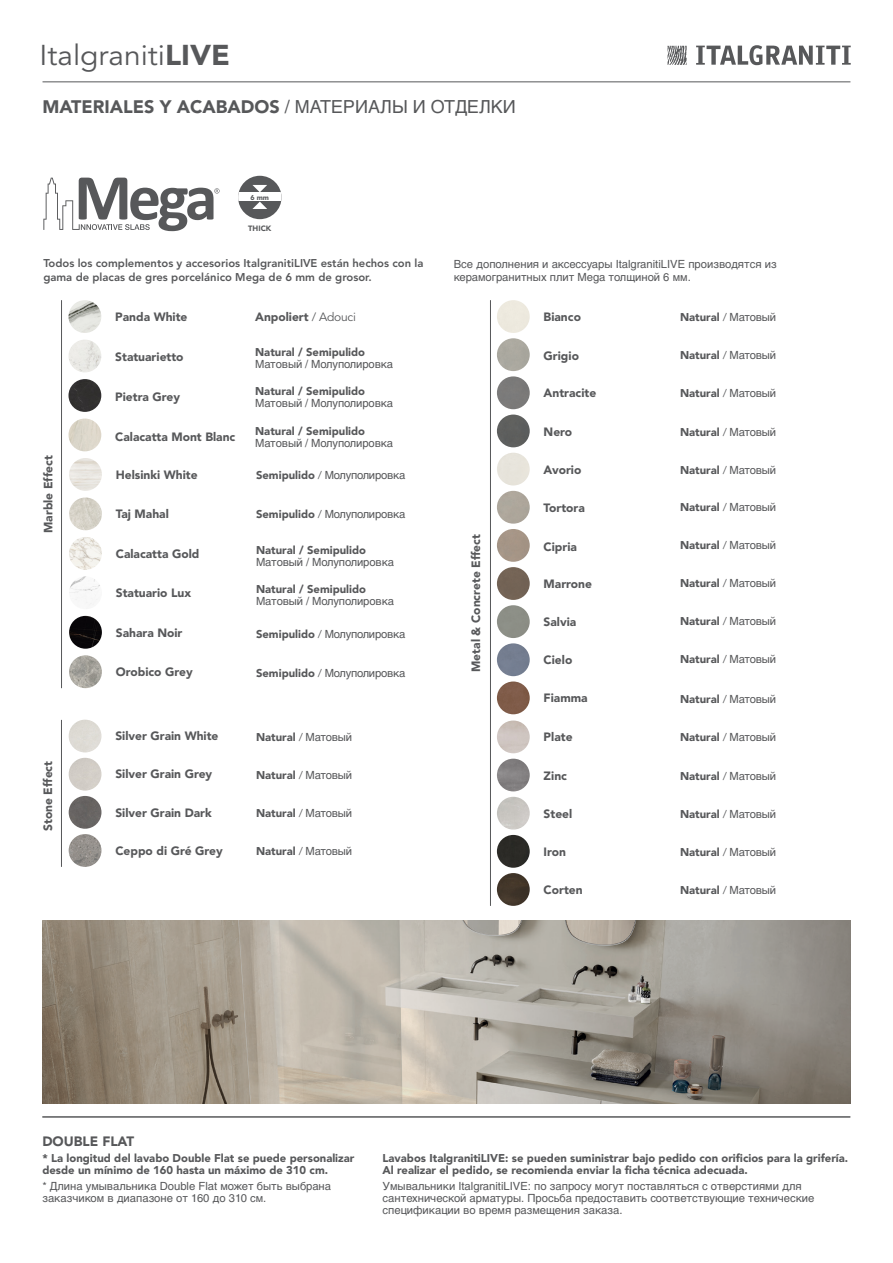
<style>
.page{position:relative;width:893px;height:1263px;background:#fff}
.page>*{position:absolute;margin:0;border:0;box-sizing:border-box;transform-origin:0 0}
.t1{font:28.5px "Avenir LT Std";color:#57585a;scale:1.05 1}
.t2{font:900 18px "Avenir LT Std";color:#57585a}
.t3{font:900 13.5px "Avenir LT Std";color:#57585a}
.t4{font:900 12px "Avenir LT Std";color:#57585a}
.t5{font:900 11.25px/12px "Avenir LT Std";color:#57585a}
.t6{font:11.25px/12px "Helvetica Cyr Upright";color:#57585a}
.t7{font:800 11.25px/13.5px "Avenir LT Std";color:#57585a}
.t8{font:11.25px "Helvetica Cyr Upright";letter-spacing:-.02em;color:#57585a}
.t9{font:900 7.65px "Avenir LT Std";color:#57585a}
.t10{font:900 7.05px "Avenir LT Std";color:#57585a}
.s1{font-weight:900}
.s2{font-family:"Helvetica Cyr Upright";font-weight:400}
.s3{font-weight:400}
.s4{font-family:"Avenir LT Std";font-weight:900}
.s5{font-family:"Avenir LT Std"}
</style>
<div class="page">
<svg style="left:696px;top:45px;width:155px;height:20px"></svg>
<svg style="left:667px;top:46px;width:20px;height:19px"></svg>
<hr style="left:43px;top:82px;width:807px;height:1px;background:#57585a">
<hr style="left:42px;top:1117px;width:808px;height:1px;background:#57585a">
<img style="left:43px;top:921px;width:807px;height:182px">
<svg style="left:43px;top:178px;width:177px;height:53px"></svg>
<div style="left:238px;top:176px;width:44px;height:43px;background:#57585a;border-radius:50%"></div>
<svg style="left:252px;top:185px;width:15px;height:7px"></svg>
<svg style="left:252px;top:202px;width:15px;height:7px"></svg>
<div style="left:238px;top:192px;width:44px;height:9px;background:#fff"></div>
<img style="left:69px;top:758px;width:32px;height:33px;border-radius:16px">
<img style="left:69px;top:796px;width:32px;height:33px;border-radius:16px">
<img style="left:69px;top:834px;width:32px;height:33px;border-radius:16px">
<hr style="left:61px;top:720px;width:1px;height:147px;background:#57585a">
<img style="left:497px;top:300px;width:33px;height:33px;border-radius:16px">
<img style="left:497px;top:338px;width:33px;height:33px;border-radius:16px">
<img style="left:497px;top:376px;width:33px;height:33px;border-radius:16px">
<img style="left:497px;top:415px;width:33px;height:32px;border-radius:16px">
<img style="left:497px;top:453px;width:33px;height:32px;border-radius:16px">
<hr style="left:490px;top:300px;width:1px;height:606px;background:#57585a">
<hr style="left:61px;top:300px;width:1px;height:388px;background:#57585a">
<img style="left:69px;top:458px;width:33px;height:33px;border-radius:16px">
<img style="left:69px;top:497px;width:33px;height:33px;border-radius:16px">
<img style="left:69px;top:655px;width:33px;height:33px;border-radius:16px">
<img style="left:68px;top:419px;width:33px;height:32px;border-radius:16px">
<img style="left:69px;top:616px;width:33px;height:33px;border-radius:16px">
<img style="left:68px;top:379px;width:33px;height:33px;border-radius:16px">
<img style="left:69px;top:576px;width:33px;height:33px;border-radius:16px">
<img style="left:68px;top:340px;width:33px;height:32px;border-radius:16px">
<img style="left:69px;top:537px;width:33px;height:33px;border-radius:16px">
<img style="left:68px;top:300px;width:33px;height:33px;border-radius:16px">
<img style="left:497px;top:491px;width:33px;height:33px;border-radius:16px">
<img style="left:497px;top:529px;width:33px;height:33px;border-radius:16px">
<img style="left:497px;top:567px;width:33px;height:33px;border-radius:16px">
<img style="left:497px;top:605px;width:33px;height:33px;border-radius:16px">
<img style="left:497px;top:643px;width:33px;height:33px;border-radius:16px">
<img style="left:497px;top:681px;width:33px;height:33px;border-radius:16px">
<img style="left:497px;top:720px;width:33px;height:33px;border-radius:16px">
<img style="left:497px;top:759px;width:33px;height:32px;border-radius:16px">
<img style="left:497px;top:797px;width:33px;height:33px;border-radius:16px">
<img style="left:497px;top:835px;width:33px;height:33px;border-radius:16px">
<img style="left:497px;top:873px;width:33px;height:33px;border-radius:16px">
<h1 class="t1" style="left:40px;top:39px;width:183px">Italgraniti<span class="s1">LIVE</span></h1>
<p class="t2" style="left:43px;top:95px;width:475px">MATERIALES Y ACABADOS <span class="s2">/ МАТЕРИАЛЫ И ОТДЕЛКИ</span></p>
<p class="t10" style="left:251px;top:193px;width:20px">6 mm</p>
<p class="t9" style="left:248px;top:224px;width:25px">THICK</p>
<p class="t7" style="left:43px;top:257px;width:382px">Todos los complementos y accesorios ItalgranitiLIVE están hechos con la gama de placas de gres porcelánico Mega de 6 mm de grosor.</p>
<p class="t6" style="left:454px;top:257px;width:324px;line-height:13.5px">Все дополнения и аксессуары ItalgranitiLIVE производятся из керамогранитных плит Mega толщиной 6 мм.</p>
<p class="t4" style="left:41px;top:533px;width:79px;rotate:-90deg">Marble Effect</p>
<p class="t4" style="left:41px;top:831px;width:72px;rotate:-90deg">Stone Effect</p>
<p class="t4" style="left:115px;top:310px;width:74px">Panda White</p>
<p class="t4" style="left:255px;top:310px;width:102px">Anpoliert <span class="s3">/ Adouci</span></p>
<p class="t4" style="left:115px;top:349px;width:70px">Statuarietto</p>
<p class="t5" style="left:255px;top:346px;width:112px">Natural / Semipulido</p>
<p class="t6" style="left:255px;top:358px;width:140px">Матовый / Молуполировка</p>
<p class="t4" style="left:115px;top:389px;width:66px">Pietra Grey</p>
<p class="t5" style="left:255px;top:385px;width:112px">Natural / Semipulido</p>
<p class="t6" style="left:255px;top:397px;width:140px">Матовый / Молуполировка</p>
<p class="t4" style="left:115px;top:429px;width:122px">Calacatta Mont Blanc</p>
<p class="t5" style="left:255px;top:425px;width:112px">Natural / Semipulido</p>
<p class="t6" style="left:255px;top:437px;width:140px">Матовый / Молуполировка</p>
<p class="t4" style="left:116px;top:467px;width:83px">Helsinki White</p>
<p class="t4" style="left:116px;top:507px;width:55px">Taj Mahal</p>
<p class="t8" style="left:256px;top:469px;width:151px"><span class="s4">Semipulido</span> <span class="s5">/</span> Молуполировка</p>
<p class="t8" style="left:256px;top:508px;width:151px"><span class="s4">Semipulido</span> <span class="s5">/</span> Молуполировка</p>
<p class="t4" style="left:116px;top:546px;width:85px">Calacatta Gold</p>
<p class="t5" style="left:256px;top:544px;width:112px">Natural / Semipulido</p>
<p class="t6" style="left:256px;top:556px;width:140px">Матовый / Молуполировка</p>
<p class="t4" style="left:116px;top:586px;width:77px">Statuario Lux</p>
<p class="t5" style="left:256px;top:583px;width:112px">Natural / Semipulido</p>
<p class="t6" style="left:256px;top:595px;width:140px">Матовый / Молуполировка</p>
<p class="t4" style="left:116px;top:625px;width:68px">Sahara Noir</p>
<p class="t8" style="left:256px;top:627px;width:151px"><span class="s4">Semipulido</span> <span class="s5">/</span> Молуполировка</p>
<p class="t4" style="left:116px;top:665px;width:78px">Orobico Grey</p>
<p class="t8" style="left:256px;top:667px;width:151px"><span class="s4">Semipulido</span> <span class="s5">/</span> Молуполировка</p>
<p class="t4" style="left:115px;top:728px;width:105px">Silver Grain White</p>
<p class="t4" style="left:115px;top:767px;width:98px">Silver Grain Grey</p>
<p class="t4" style="left:115px;top:805px;width:98px">Silver Grain Dark</p>
<p class="t4" style="left:115px;top:843px;width:109px">Ceppo di Gré Grey</p>
<p class="t5" style="left:256px;top:731px;width:98px">Natural <span class="s3">/</span> <span class="s2">Матовый</span></p>
<p class="t5" style="left:256px;top:769px;width:98px">Natural <span class="s3">/</span> <span class="s2">Матовый</span></p>
<p class="t5" style="left:256px;top:807px;width:98px">Natural <span class="s3">/</span> <span class="s2">Матовый</span></p>
<p class="t5" style="left:256px;top:845px;width:98px">Natural <span class="s3">/</span> <span class="s2">Матовый</span></p>
<p class="t4" style="left:469px;top:672px;width:139px;rotate:-90deg">Metal &amp; Concrete Effect</p>
<p class="t4" style="left:544px;top:310px;width:39px">Bianco</p>
<p class="t4" style="left:544px;top:348px;width:37px">Grigio</p>
<p class="t4" style="left:544px;top:386px;width:54px">Antracite</p>
<p class="t4" style="left:544px;top:424px;width:30px">Nero</p>
<p class="t4" style="left:544px;top:462px;width:39px">Avorio</p>
<p class="t4" style="left:544px;top:500px;width:43px">Tortora</p>
<p class="t4" style="left:544px;top:539px;width:35px">Cipria</p>
<p class="t4" style="left:544px;top:577px;width:50px">Marrone</p>
<p class="t4" style="left:544px;top:615px;width:34px">Salvia</p>
<p class="t4" style="left:544px;top:653px;width:30px">Cielo</p>
<p class="t4" style="left:544px;top:691px;width:46px">Fiamma</p>
<p class="t4" style="left:544px;top:730px;width:30px">Plate</p>
<p class="t4" style="left:544px;top:769px;width:25px">Zinc</p>
<p class="t4" style="left:544px;top:806px;width:30px">Steel</p>
<p class="t4" style="left:544px;top:844px;width:24px">Iron</p>
<p class="t4" style="left:544px;top:882px;width:41px">Corten</p>
<p class="t5" style="left:680px;top:311px;width:98px">Natural <span class="s3">/</span> <span class="s2">Матовый</span></p>
<p class="t5" style="left:680px;top:349px;width:98px">Natural <span class="s3">/</span> <span class="s2">Матовый</span></p>
<p class="t5" style="left:680px;top:387px;width:98px">Natural <span class="s3">/</span> <span class="s2">Матовый</span></p>
<p class="t5" style="left:680px;top:426px;width:98px">Natural <span class="s3">/</span> <span class="s2">Матовый</span></p>
<p class="t5" style="left:680px;top:464px;width:98px">Natural <span class="s3">/</span> <span class="s2">Матовый</span></p>
<p class="t5" style="left:680px;top:501px;width:98px">Natural <span class="s3">/</span> <span class="s2">Матовый</span></p>
<p class="t5" style="left:680px;top:539px;width:98px">Natural <span class="s3">/</span> <span class="s2">Матовый</span></p>
<p class="t5" style="left:680px;top:577px;width:98px">Natural <span class="s3">/</span> <span class="s2">Матовый</span></p>
<p class="t5" style="left:680px;top:615px;width:98px">Natural <span class="s3">/</span> <span class="s2">Матовый</span></p>
<p class="t5" style="left:680px;top:653px;width:98px">Natural <span class="s3">/</span> <span class="s2">Матовый</span></p>
<p class="t5" style="left:680px;top:693px;width:98px">Natural <span class="s3">/</span> <span class="s2">Матовый</span></p>
<p class="t5" style="left:680px;top:731px;width:98px">Natural <span class="s3">/</span> <span class="s2">Матовый</span></p>
<p class="t5" style="left:680px;top:770px;width:98px">Natural <span class="s3">/</span> <span class="s2">Матовый</span></p>
<p class="t5" style="left:680px;top:808px;width:98px">Natural <span class="s3">/</span> <span class="s2">Матовый</span></p>
<p class="t5" style="left:680px;top:846px;width:98px">Natural <span class="s3">/</span> <span class="s2">Матовый</span></p>
<p class="t5" style="left:680px;top:884px;width:98px">Natural <span class="s3">/</span> <span class="s2">Матовый</span></p>
<p class="t3" style="left:42px;top:1133px;width:93px">DOUBLE FLAT</p>
<p class="t5" style="left:42px;top:1152px;width:314px">* La longitud del lavabo Double Flat se puede personalizar desde un mínimo de 160 hasta un máximo de 310 cm.</p>
<p class="t6" style="left:42px;top:1180px;width:290px">* Длина умывальника Double Flat может быть выбрана заказчиком в диапазоне от 160 до 310 см.</p>
<p class="t5" style="left:383px;top:1152px;width:467px">Lavabos ItalgranitiLIVE: se pueden suministrar bajo pedido con orificios para la grifería.<br>Al realizar el pedido, se recomienda enviar la ficha técnica adecuada.</p>
<p class="t6" style="left:383px;top:1180px;width:433px">Умывальники ItalgranitiLIVE: по запросу могут поставляться с отверстиями для сантехнической арматуры. Просьба предоставить соответствующие технические спецификации во время размещения заказа.</p>
</div>
